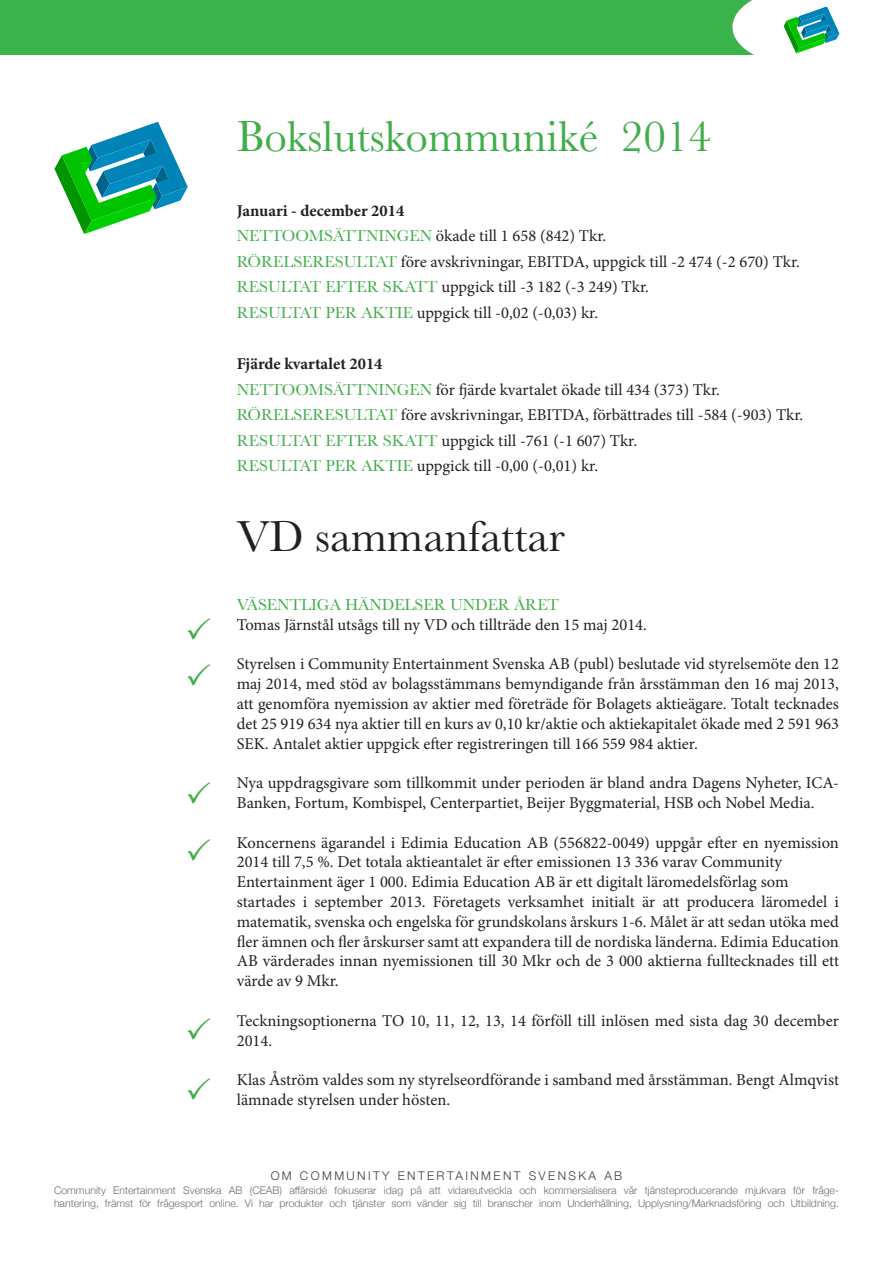
<style>
.page{position:relative;width:893px;height:1263px;background:#fff}
.page>*{position:absolute;margin:0;border:0;box-sizing:border-box;transform-origin:0 0}
.t1{font:45px "Baskerville";color:#40ae49}
.t2{font:45px "Baskerville";color:#231f20}
.t3{font:16.5px/19.8px "Minion Pro";color:#231f20}
.t4{font:700 16.5px "Minion Pro";color:#231f20}
.t5{font:16.5px "Baskerville";color:#40ae49}
.t6{font:300 12px "Helvetica Neue";letter-spacing:.2em;color:#3e3e3f}
.t7{font:300 10.5px/13.5px "Helvetica Neue";color:#6c6d70}
.s1{font-family:"Baskerville";color:#40ae49}
</style>
<div class="page">
<div style="left:0;top:0;width:893px;height:54px;background:#3bb34b"></div>
<svg style="left:732px;top:0;width:123px;height:55px;background:#bce4d3"></svg>
<div style="left:855px;top:0;width:38px;height:89px;background:#fff"></div>
<svg style="left:54px;top:122px;width:134px;height:112px"></svg>
<p class="t1" style="left:237px;top:108px;width:476px">Bokslutskommuniké 2014</p>
<h3 class="t4" style="left:237px;top:199px;width:169px">Januari - december 2014</h3>
<h3 class="t3" style="left:237px;top:226px;width:371px"><span class="s1">NETTOOMSÄTTNINGEN</span> ökade till 1 658 (842) Tkr.</h3>
<h3 class="t3" style="left:237px;top:252px;width:565px"><span class="s1">RÖRELSERESULTAT</span> före avskrivningar, EBITDA, uppgick till -2 474 (-2 670) Tkr.</h3>
<h3 class="t3" style="left:237px;top:277px;width:413px"><span class="s1">RESULTAT EFTER SKATT</span> uppgick till -3 182 (-3 249) Tkr.</h3>
<h3 class="t3" style="left:237px;top:303px;width:363px"><span class="s1">RESULTAT PER AKTIE</span> uppgick till -0,02 (-0,03) kr.</h3>
<h3 class="t4" style="left:237px;top:352px;width:147px">Fjärde kvartalet 2014</h3>
<h3 class="t3" style="left:237px;top:379px;width:485px"><span class="s1">NETTOOMSÄTTNINGEN</span> för fjärde kvartalet ökade till 434 (373) Tkr.</h3>
<h3 class="t3" style="left:237px;top:405px;width:568px"><span class="s1">RÖRELSERESULTAT</span> före avskrivningar, EBITDA, förbättrades till -584 (-903) Tkr.</h3>
<h3 class="t3" style="left:237px;top:430px;width:402px"><span class="s1">RESULTAT EFTER SKATT</span> uppgick till -761 (-1 607) Tkr.</h3>
<h3 class="t3" style="left:237px;top:456px;width:363px"><span class="s1">RESULTAT PER AKTIE</span> uppgick till -0,00 (-0,01) kr.</h3>
<h3 class="t2" style="left:237px;top:507px;width:330px">VD sammanfattar</h3>
<p class="t5" style="left:237px;top:594px;width:324px">VÄSENTLIGA HÄNDELSER UNDER ÅRET</p>
<p class="t3" style="left:237px;top:615px;width:412px">Tomas Järnstål utsågs till ny VD och tillträde den 15 maj 2014.</p>
<p class="t3" style="left:237px;top:654px;width:604px;text-align:justify">Styrelsen i Community Entertainment Svenska AB (publ) beslutade vid styrelsemöte den 12 maj 2014, med stöd av bolagsstämmans bemyndigande från årsstämman den 16 maj 2013, att genomföra nyemission av aktier med företräde för Bolagets aktieägare. Totalt tecknades det 25 919 634 nya aktier till en kurs av 0,10 kr/aktie och aktiekapitalet ökade med 2 591 963<br>SEK. Antalet aktier uppgick efter registreringen till 166 559 984 aktier.</p>
<p class="t3" style="left:237px;top:773px;width:604px">Nya uppdragsgivare som tillkommit under perioden är bland andra Dagens Nyheter, ICA-<br>Banken, Fortum, Kombispel, Centerpartiet, Beijer Byggmaterial, HSB och Nobel Media.</p>
<p class="t3" style="left:237px;top:832px;width:604px">Koncernens ägarandel i Edimia Education AB (556822-0049) uppgår efter en nyemission<br>2014 till 7,5 %. Det totala aktieantalet är efter emissionen 13 336 varav Community</p>
<p class="t3" style="left:237px;top:872px;width:553px">Entertainment äger 1 000. Edimia Education AB är ett digitalt läromedelsförlag som</p>
<p class="t3" style="left:237px;top:892px;width:604px;text-align:justify">startades i september 2013. Företagets verksamhet initialt är att producera läromedel i matematik, svenska och engelska för grundskolans årskurs 1-6. Målet är att sedan utöka med fler ämnen och fler årskurser samt att expandera till de nordiska länderna. Edimia Education AB värderades innan nyemissionen till 30 Mkr och de 3 000 aktierna fulltecknades till ett värde av 9 Mkr.</p>
<p class="t3" style="left:237px;top:1011px;width:604px">Teckningsoptionerna TO 10, 11, 12, 13, 14 förföll till inlösen med sista dag 30 december<br>2014.</p>
<p class="t3" style="left:237px;top:1070px;width:604px">Klas Åström valdes som ny styrelseordförande i samband med årsstämman. Bengt Almqvist lämnade styrelsen under hösten.</p>
<p class="t6" style="left:271px;top:1166px;width:353px">OM COMMUNITY ENTERTAINMENT SVENSKA AB</p>
<p class="t7" style="left:54px;top:1182px;width:786px">Community Entertainment Svenska AB (CEAB) affärsidé fokuserar idag på att vidareutveckla och kommersialisera vår tjänsteproducerande mjukvara för fråge&shy;hantering, främst för frågesport online. Vi har produkter och tjänster som vänder sig till branscher inom Underhållning, Upplysning/Marknadsföring och Utbildning.</p>
</div>
